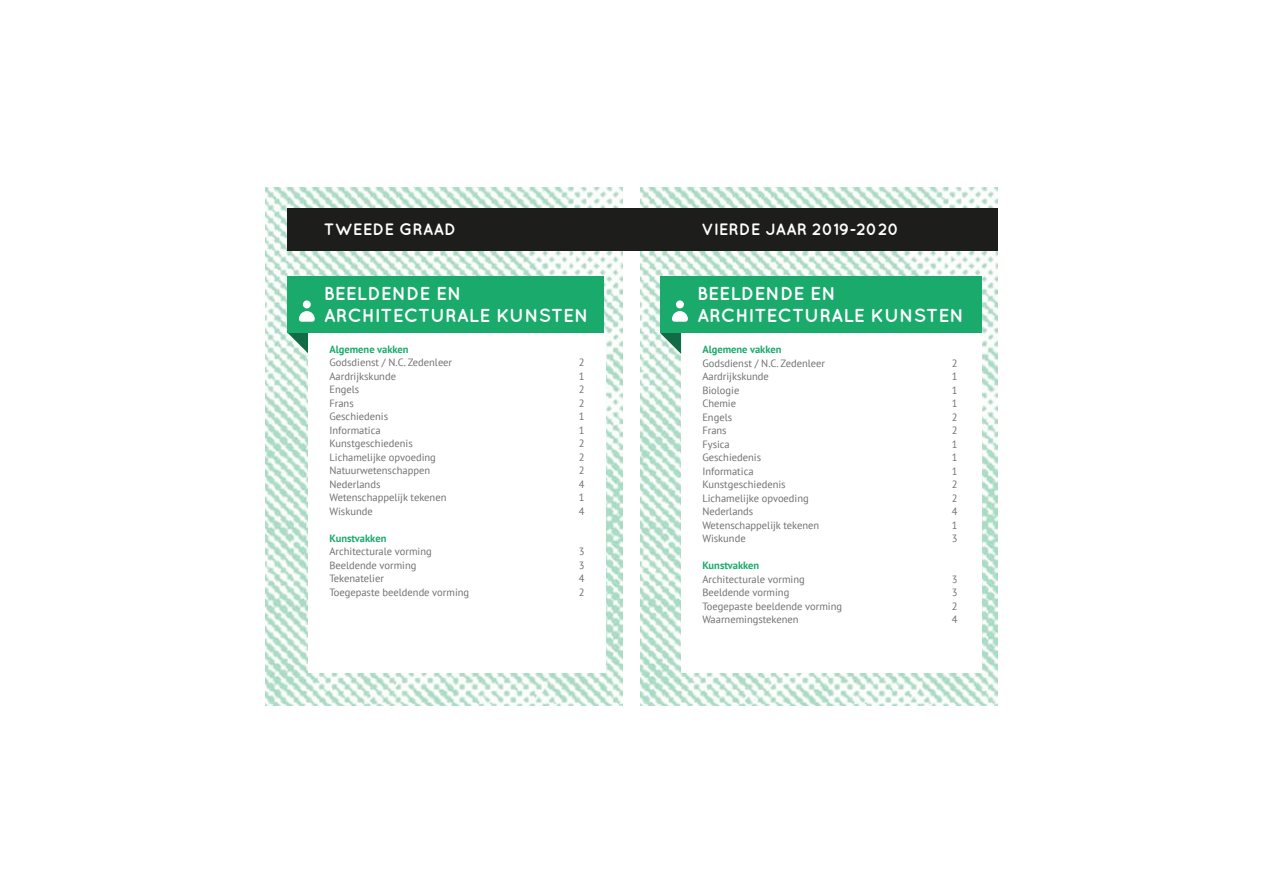
<style>
.page{position:relative;width:1263px;height:893px;background:#fff}
.page>*{position:absolute;margin:0;border:0;box-sizing:border-box;transform-origin:0 0}
.t1{font:700 18.75px/22.5px "Quicksand";color:#fff}
.t2{font:700 16.5px "Quicksand";color:#fff}
.t3{font:10.5px/13.5px "PT Sans";color:#706f6f}
.t4{font:700 10.5px "PT Sans";color:#1aab6c}
</style>
<div class="page">
<img style="left:266px;top:187px;width:356px;height:519px">
<img style="left:641px;top:187px;width:356px;height:519px">
<svg style="left:287px;top:333px;width:21px;height:20px"></svg>
<div style="left:308px;top:332px;width:298px;height:340px;background:#fff"></div>
<div style="left:681px;top:333px;width:300px;height:340px;background:#fff"></div>
<svg style="left:660px;top:333px;width:21px;height:21px"></svg>
<div style="left:660px;top:276px;width:321px;height:57px;background:#1aab6c"></div>
<svg style="left:672px;top:311px;width:16px;height:11px"></svg>
<div style="left:676px;top:300px;width:8px;height:8px;background:#fff;border-radius:50%"></div>
<div style="left:287px;top:276px;width:316px;height:57px;background:#1aab6c"></div>
<svg style="left:299px;top:311px;width:16px;height:11px"></svg>
<div style="left:303px;top:300px;width:8px;height:8px;background:#fff;border-radius:50%"></div>
<div style="left:287px;top:208px;width:710px;height:43px;background:#1d1d1b"></div>
<h2 class="t2" style="left:324px;top:219px;width:134px">TWEEDE GRAAD</h2>
<h2 class="t2" style="left:701px;top:219px;width:199px">VIERDE JAAR 2019-2020</h2>
<h1 class="t1" style="left:324px;top:281px;width:266px">BEELDENDE EN<br>ARCHITECTURALE KUNSTEN</h1>
<p class="t4" style="left:329px;top:342px;width:81px">Algemene vakken</p>
<p class="t3" style="left:329px;top:355px;width:124px">Godsdienst / N.C. Zedenleer</p>
<p class="t3" style="left:579px;top:355px;width:7px">2</p>
<p class="t3" style="left:329px;top:369px;width:68px">Aardrijkskunde</p>
<p class="t3" style="left:579px;top:369px;width:7px">1</p>
<p class="t3" style="left:329px;top:382px;width:31px">Engels</p>
<p class="t3" style="left:579px;top:382px;width:7px">2</p>
<p class="t3" style="left:329px;top:396px;width:26px">Frans</p>
<p class="t3" style="left:579px;top:396px;width:7px">2</p>
<p class="t3" style="left:329px;top:409px;width:60px">Geschiedenis</p>
<p class="t3" style="left:579px;top:409px;width:7px">1</p>
<p class="t3" style="left:329px;top:423px;width:53px">Informatica</p>
<p class="t3" style="left:579px;top:423px;width:7px">1</p>
<p class="t3" style="left:329px;top:436px;width:85px">Kunstgeschiedenis</p>
<p class="t3" style="left:579px;top:436px;width:7px">2</p>
<p class="t3" style="left:329px;top:450px;width:108px">Lichamelijke opvoeding</p>
<p class="t3" style="left:579px;top:450px;width:7px">2</p>
<p class="t3" style="left:329px;top:463px;width:102px">Natuurwetenschappen</p>
<p class="t3" style="left:579px;top:463px;width:7px">2</p>
<p class="t3" style="left:329px;top:477px;width:53px">Nederlands</p>
<p class="t3" style="left:579px;top:477px;width:7px">4<br>1</p>
<p class="t3" style="left:329px;top:504px;width:45px">Wiskunde</p>
<p class="t3" style="left:579px;top:504px;width:7px">4</p>
<p class="t4" style="left:329px;top:531px;width:58px">Kunstvakken</p>
<p class="t3" style="left:329px;top:544px;width:104px">Architecturale vorming</p>
<p class="t3" style="left:579px;top:544px;width:7px">3</p>
<p class="t3" style="left:329px;top:558px;width:88px">Beeldende vorming</p>
<p class="t3" style="left:579px;top:558px;width:7px">3</p>
<p class="t3" style="left:329px;top:571px;width:56px">Tekenatelier</p>
<p class="t3" style="left:579px;top:571px;width:7px">4</p>
<p class="t3" style="left:329px;top:585px;width:141px">Toegepaste beeldende vorming</p>
<p class="t3" style="left:579px;top:585px;width:7px">2</p>
<p class="t3" style="left:329px;top:490px;width:118px">Wetenschappelijk tekenen</p>
<h1 class="t1" style="left:697px;top:281px;width:268px">BEELDENDE EN<br>ARCHITECTURALE KUNSTEN</h1>
<p class="t4" style="left:702px;top:342px;width:81px">Algemene vakken</p>
<p class="t3" style="left:702px;top:356px;width:124px">Godsdienst / N.C. Zedenleer</p>
<p class="t3" style="left:952px;top:356px;width:7px">2</p>
<p class="t3" style="left:702px;top:369px;width:68px">Aardrijkskunde</p>
<p class="t3" style="left:952px;top:369px;width:7px">1</p>
<p class="t3" style="left:702px;top:383px;width:39px">Biologie</p>
<p class="t3" style="left:952px;top:383px;width:7px">1</p>
<p class="t3" style="left:702px;top:396px;width:35px">Chemie</p>
<p class="t3" style="left:952px;top:396px;width:7px">1</p>
<p class="t3" style="left:702px;top:410px;width:31px">Engels</p>
<p class="t3" style="left:952px;top:410px;width:7px">2</p>
<p class="t3" style="left:702px;top:423px;width:26px">Frans</p>
<p class="t3" style="left:952px;top:423px;width:7px">2</p>
<p class="t3" style="left:702px;top:437px;width:29px">Fysica</p>
<p class="t3" style="left:952px;top:437px;width:7px">1</p>
<p class="t3" style="left:702px;top:450px;width:60px">Geschiedenis</p>
<p class="t3" style="left:952px;top:450px;width:7px">1</p>
<p class="t3" style="left:702px;top:464px;width:53px">Informatica</p>
<p class="t3" style="left:952px;top:464px;width:7px">1</p>
<p class="t3" style="left:702px;top:477px;width:85px">Kunstgeschiedenis</p>
<p class="t3" style="left:952px;top:477px;width:7px">2</p>
<p class="t3" style="left:702px;top:491px;width:108px">Lichamelijke opvoeding</p>
<p class="t3" style="left:952px;top:491px;width:7px">2</p>
<p class="t3" style="left:702px;top:504px;width:53px">Nederlands</p>
<p class="t3" style="left:952px;top:504px;width:7px">4</p>
<p class="t3" style="left:702px;top:518px;width:118px">Wetenschappelijk tekenen</p>
<p class="t3" style="left:952px;top:518px;width:7px">1</p>
<p class="t3" style="left:702px;top:531px;width:45px">Wiskunde</p>
<p class="t3" style="left:952px;top:531px;width:7px">3</p>
<p class="t4" style="left:702px;top:559px;width:58px">Kunstvakken</p>
<p class="t3" style="left:702px;top:572px;width:104px">Architecturale vorming</p>
<p class="t3" style="left:952px;top:572px;width:7px">3</p>
<p class="t3" style="left:702px;top:585px;width:88px">Beeldende vorming</p>
<p class="t3" style="left:952px;top:585px;width:7px">3</p>
<p class="t3" style="left:702px;top:599px;width:141px">Toegepaste beeldende vorming</p>
<p class="t3" style="left:952px;top:599px;width:7px">2</p>
<p class="t3" style="left:702px;top:612px;width:98px">Waarnemingstekenen</p>
<p class="t3" style="left:952px;top:612px;width:7px">4</p>
</div>
